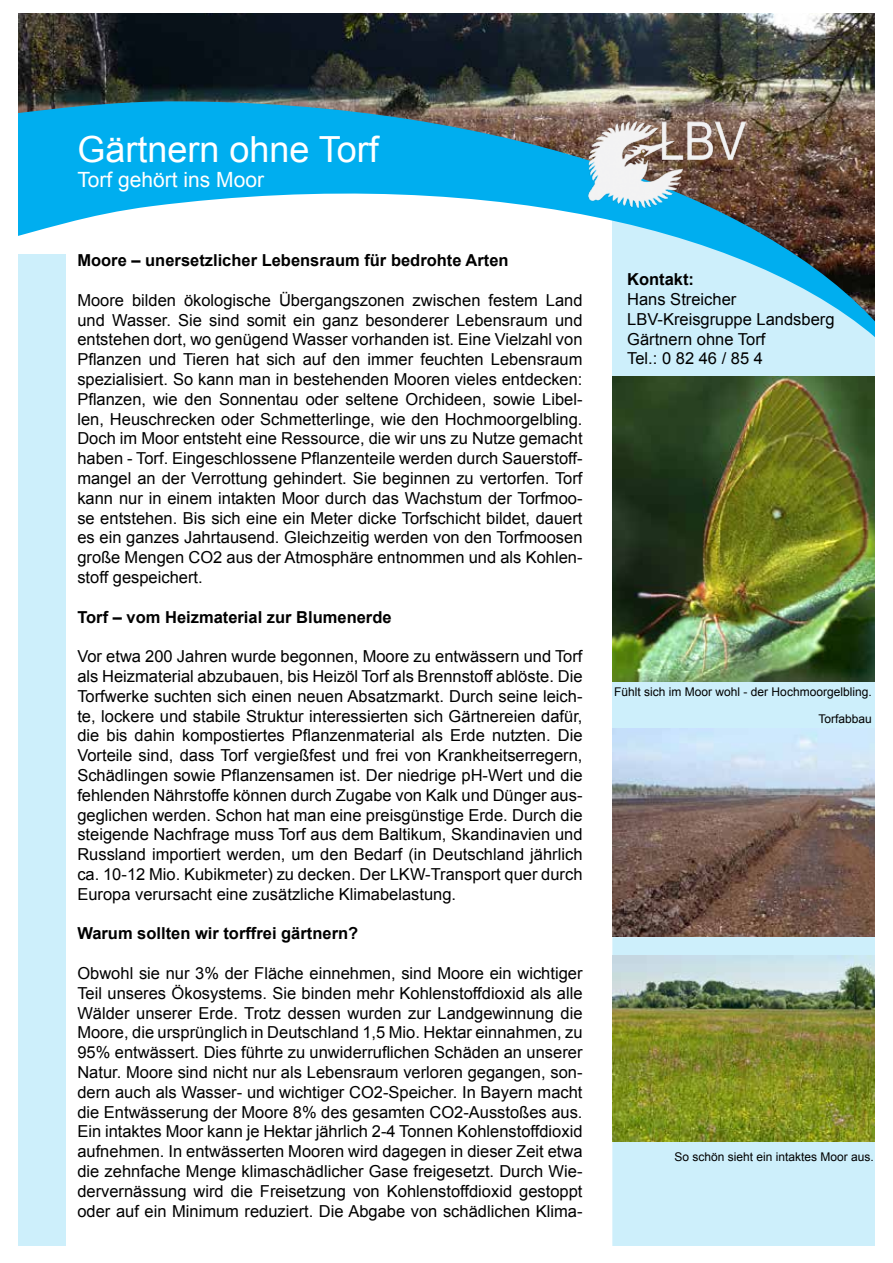
<style>
.page{position:relative;width:893px;height:1263px;background:#fff}
.page>*{position:absolute;margin:0;border:0;box-sizing:border-box;transform-origin:0 0}
.t1{font:36px "Arial";color:#fff}
.t2{font:21px "Arial";color:#fff}
.t3{font:16.5px/19.8px "Arial";color:#000;text-align:justify}
.t4{font:700 16.5px "Arial";color:#000}
.t5{font:12px "Arial";color:#000}
</style>
<div class="page">
<div style="left:612px;top:197px;width:281px;height:572px;background:#cdeffb"></div>
<div style="left:612px;top:936px;width:263px;height:310px;background:#cdeffb"></div>
<div style="left:0;top:255px;width:66px;height:1008px;background:#cdeffb"></div>
<img style="left:612px;top:728px;width:264px;height:208px">
<img style="left:612px;top:378px;width:264px;height:303px">
<img style="left:17px;top:13px;width:859px;height:330px">
<img style="left:584px;top:116px;width:164px;height:95px">
<img style="left:612px;top:955px;width:263px;height:187px">
<div style="left:876px;top:0;width:17px;height:1263px;background:#fff"></div>
<div style="left:0;top:0;width:17px;height:1263px;background:#fff"></div>
<div style="left:0;top:1246px;width:893px;height:17px;background:#fff"></div>
<h1 class="t1" style="left:77px;top:126px;width:303px">Gärtnern ohne Torf</h1>
<p class="t2" style="left:77px;top:166px;width:188px">Torf gehört ins Moor</p>
<p class="t4" style="left:77px;top:249px;width:433px">Moore – unersetzlicher Lebensraum für bedrohte Arten</p>
<p class="t3" style="left:77px;top:290px;width:507px">Moore bilden ökologische Übergangszonen zwischen festem Land und Wasser. Sie sind somit ein ganz besonderer Lebensraum und entstehen dort, wo genügend Wasser vorhanden ist. Eine Vielzahl von Pflanzen und Tieren hat sich auf den immer feuchten Lebensraum spezialisiert. So kann man in bestehenden Mooren vieles entdecken:<br>Pflanzen, wie den Sonnentau oder seltene Orchideen, sowie Libel&shy;len, Heuschrecken oder Schmetterlinge, wie den Hochmoorgelbling.<br>Doch im Moor entsteht eine Ressource, die wir uns zu Nutze gemacht haben - Torf. Eingeschlossene Pflanzenteile werden durch Sauerstoff&shy;mangel an der Verrottung gehindert. Sie beginnen zu vertorfen. Torf kann nur in einem intakten Moor durch das Wachstum der Torfmoo&shy;se entstehen. Bis sich eine ein Meter dicke Torfschicht bildet, dauert es ein ganzes Jahrtausend. Gleichzeitig werden von den Torfmoosen große Mengen CO2 aus der Atmosphäre entnommen und als Kohlen&shy;stoff gespeichert.</p>
<p class="t4" style="left:77px;top:606px;width:316px">Torf – vom Heizmaterial zur Blumenerde</p>
<p class="t3" style="left:77px;top:647px;width:507px">Vor etwa 200 Jahren wurde begonnen, Moore zu entwässern und Torf als Heizmaterial abzubauen, bis Heizöl Torf als Brennstoff ablöste. Die Torfwerke suchten sich einen neuen Absatzmarkt. Durch seine leich&shy;te, lockere und stabile Struktur interessierten sich Gärtnereien dafür, die bis dahin kompostiertes Pflanzenmaterial als Erde nutzten. Die Vorteile sind, dass Torf vergießfest und frei von Krankheitserregern, Schädlingen sowie Pflanzensamen ist. Der niedrige pH-Wert und die fehlenden Nährstoffe können durch Zugabe von Kalk und Dünger aus&shy;geglichen werden. Schon hat man eine preisgünstige Erde. Durch die steigende Nachfrage muss Torf aus dem Baltikum, Skandinavien und Russland importiert werden, um den Bedarf (in Deutschland jährlich ca. 10-12 Mio. Kubikmeter) zu decken. Der LKW-Transport quer durch Europa verursacht eine zusätzliche Klimabelastung.</p>
<p class="t4" style="left:77px;top:922px;width:282px">Warum sollten wir torffrei gärtnern?</p>
<p class="t3" style="left:77px;top:963px;width:507px">Obwohl sie nur 3% der Fläche einnehmen, sind Moore ein wichtiger Teil unseres Ökosystems. Sie binden mehr Kohlenstoffdioxid als alle Wälder unserer Erde. Trotz dessen wurden zur Landgewinnung die Moore, die ursprünglich in Deutschland 1,5 Mio. Hektar einnahmen, zu 95% entwässert. Dies führte zu unwiderruflichen Schäden an unserer Natur. Moore sind nicht nur als Lebensraum verloren gegangen, son&shy;dern auch als Wasser- und wichtiger CO2-Speicher. In Bayern macht die Entwässerung der Moore 8% des gesamten CO2-Ausstoßes aus.<br>Ein intaktes Moor kann je Hektar jährlich 2-4 Tonnen Kohlenstoffdioxid aufnehmen. In entwässerten Mooren wird dagegen in dieser Zeit etwa die zehnfache Menge klimaschädlicher Gase freigesetzt. Durch Wie&shy;dervernässung wird die Freisetzung von Kohlenstoffdioxid gestoppt oder auf ein Minimum reduziert. Die Abgabe von schädlichen Klima-</p>
<p class="t4" style="left:627px;top:268px;width:68px">Kontakt:</p>
<p class="t3" style="left:627px;top:289px;width:209px;text-align:left">Hans Streicher<br>LBV-Kreisgruppe Landsberg<br>Gärtnern ohne Torf<br>Tel.: 0 82 46 / 85 4</p>
<p class="t5" style="left:614px;top:683px;width:259px">Fühlt sich im Moor wohl - der Hochmoorgelbling.</p>
<p class="t5" style="left:818px;top:711px;width:55px">Torfabbau</p>
<p class="t5" style="left:674px;top:1149px;width:201px">So schön sieht ein intaktes Moor aus.</p>
</div>
